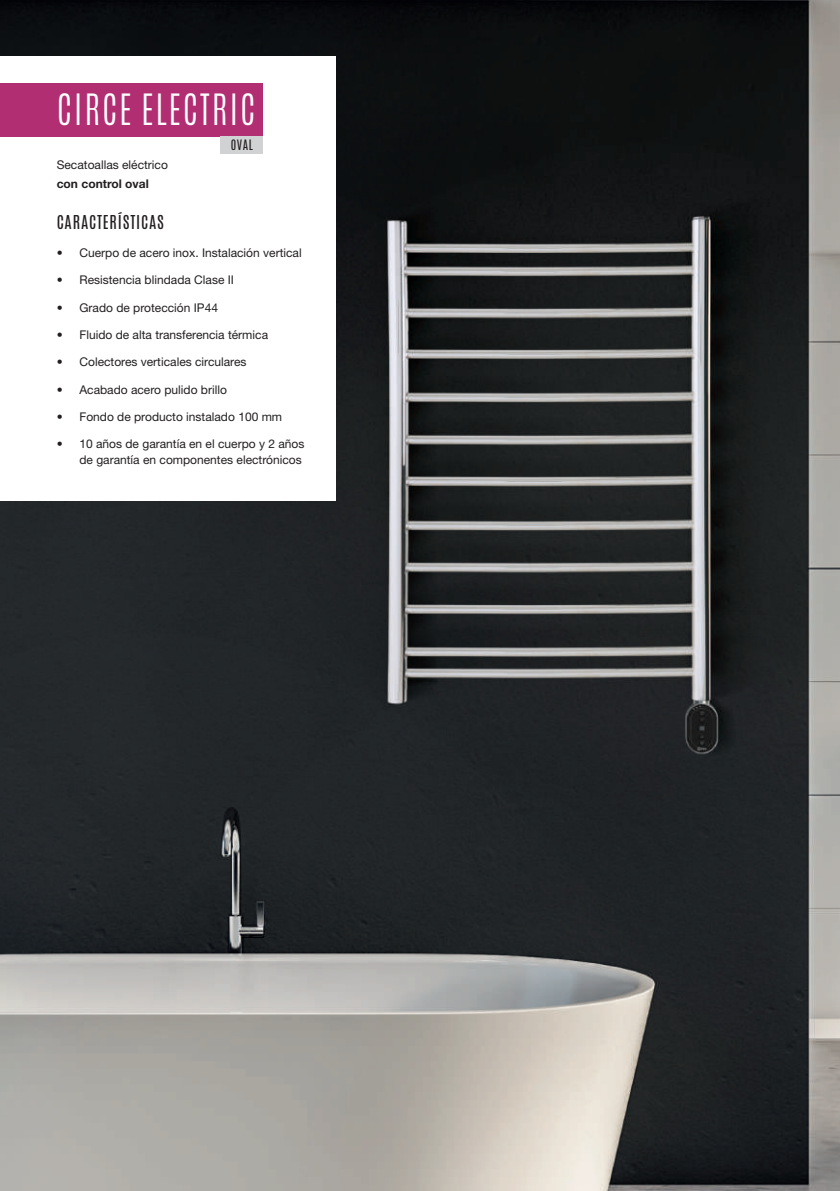
<style>
.page{position:relative;width:840px;height:1191px;background:#fff}
.page>*{position:absolute;margin:0;border:0;box-sizing:border-box;transform-origin:0 0}
.t1{font:300 36px "Antonio";letter-spacing:.05em;color:#fff}
.t2{font:16px "Antonio";letter-spacing:.05em;color:#231f20}
.t3{font:12px/16px "Helvetica Neue LT Std";color:#231f20;text-align:right}
.t4{font:700 12px "Helvetica Neue LT Std";color:#231f20}
.t5{font:12px "Antonio";color:#231f20}
</style>
<div class="page">
<img style="left:0;top:0;width:839px;height:1191px">
<div style="left:0;top:56px;width:336px;height:444px;background:#fff"></div>
<div style="left:0;top:83px;width:263px;height:53px;background:#b12e73"></div>
<div style="left:221px;top:136px;width:42px;height:18px;background:#d1d2d4"></div>
<h1 class="t1" style="left:57px;top:84px;width:200px">CIRCE ELECTRIC</h1>
<p class="t3" style="left:57px;top:157px;width:113px">Secatoallas eléctrico</p>
<p class="t4" style="left:57px;top:176px;width:94px">con control oval</p>
<h2 class="t2" style="left:57px;top:211px;width:109px">CARACTERÍSTICAS</h2>
<p class="t3" style="left:57px;top:244px;width:246px">• Cuerpo de acero inox. Instalación vertical</p>
<p class="t3" style="left:57px;top:272px;width:179px">• Resistencia blindada Clase II</p>
<p class="t3" style="left:57px;top:299px;width:163px">• Grado de protección IP44</p>
<p class="t3" style="left:57px;top:326px;width:213px">• Fluido de alta transferencia térmica</p>
<p class="t3" style="left:57px;top:354px;width:191px">• Colectores verticales circulares</p>
<p class="t3" style="left:57px;top:381px;width:172px">• Acabado acero pulido brillo</p>
<p class="t3" style="left:57px;top:408px;width:227px">• Fondo de producto instalado 100 mm</p>
<p class="t3" style="left:57px;top:436px;width:249px">• 10 años de garantía en el cuerpo y 2 años de garantía en componentes electrónicos</p>
<p class="t5" style="left:231px;top:136px;width:24px">OVAL</p>
</div>
